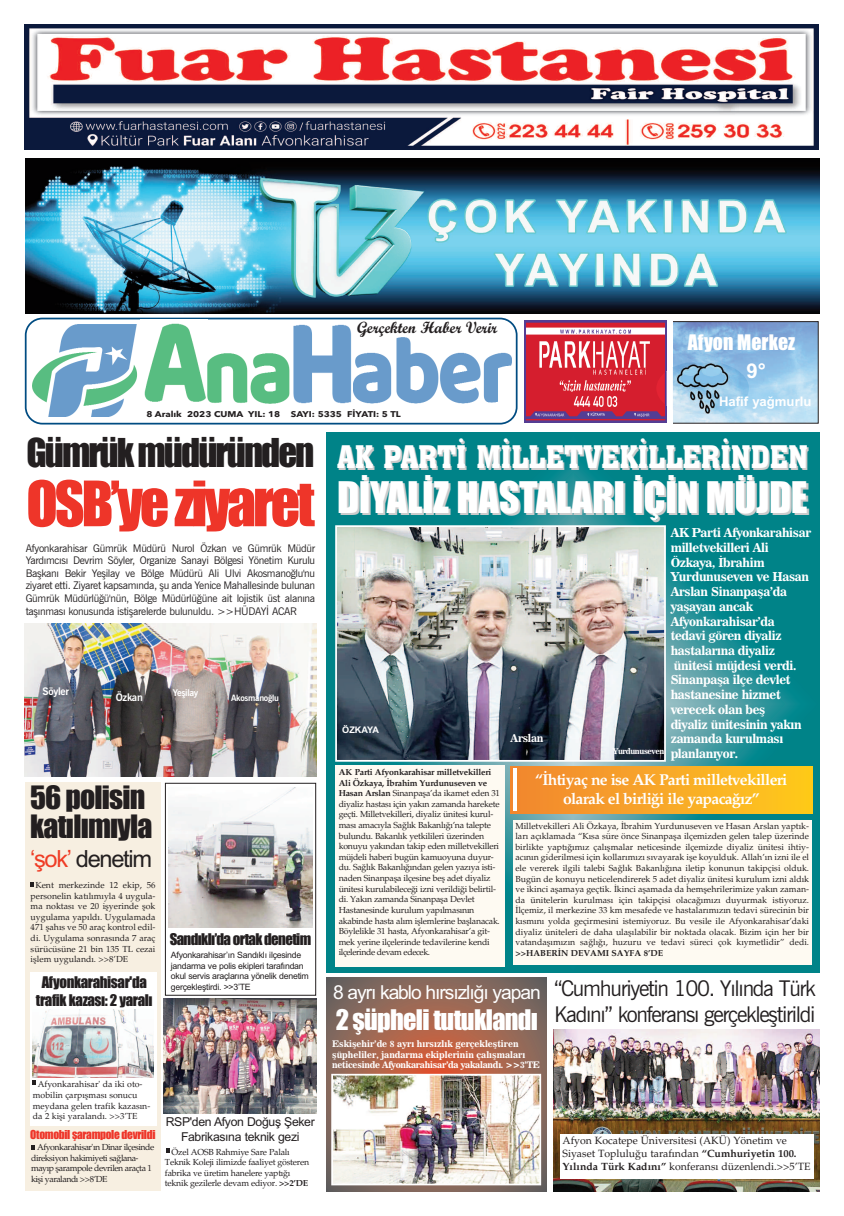
<style>
.page{position:relative;width:844px;height:1216px;background:#fff}
.page>*{position:absolute;margin:0;border:0;box-sizing:border-box;transform-origin:0 0}
.t1{font:57.75px "Impact";letter-spacing:-.055em;color:#ee3529}
.t2{font:40.25px "Impact";letter-spacing:-.01em;color:#fff}
.t3{font:36.75px "Impact";letter-spacing:-.055em;color:#231f20}
.t4{font:30.62px "Aachen BT";letter-spacing:-.015em;color:#fff}
.t5{font:29.75px/28.9px "Impact";letter-spacing:-.025em;color:#231f20}
.t6{font:26.25px "Impact";letter-spacing:-.025em;color:#fff}
.t7{font:23.62px "Arial";letter-spacing:-.055em;color:#231f20}
.t8{font:21.61px/25.9px "News Gothic BT";letter-spacing:-.06em;color:#231f20}
.t9{font:700 20.39px "Arial";color:#fff}
.t10{font:19.78px "Impact";color:#fff}
.t11{font:19.25px "Arial";letter-spacing:-.055em;color:#fff}
.t12{font:16.36px "Script MT Bold";color:#231f20}
.t13{font:700 15.75px/19.1px "Palatino";letter-spacing:-.045em;color:#fff;text-align:center}
.t14{font:14.88px/17.8px "Impact";letter-spacing:-.025em;color:#231f20;text-align:center}
.t15{font:14.88px "Impact";letter-spacing:-.045em;color:#231f20}
.t16{font:700 13.12px "Arial";color:#fff}
.t17{font:12.25px/14.7px "News 706 BT Bold C";letter-spacing:-.025em;color:#fff}
.t18{font:12.25px/14.7px "Arial";letter-spacing:-.03em;color:#231f20;text-align:center}
.t19{font:11.38px "Impact";letter-spacing:-.025em;color:#ee3529}
.t20{font:10.76px "News 706 BT Bold C";letter-spacing:-.025em;color:#fff}
.t21{font:10.5px/12.6px "News Gothic BT";letter-spacing:-.03em;color:#231f20;text-align:justify}
.t22{font:10.5px/12.7px "Palatino";color:#231f20}
.t23{font:700 10.5px "News Gothic BT";letter-spacing:-.03em;color:#fff}
.t24{font:700 9.36px "News Gothic BT";letter-spacing:-.03em;color:#fff}
.t25{font:700 9.1px "Arial";color:#fff}
.t26{font:9.01px/10.8px "News 706 BT Bold C";color:#fff}
.t27{font:8.75px/10.6px "Palatino";letter-spacing:-.025em;color:#231f20}
.t28{font:8.75px/10.5px "Arial";letter-spacing:-.03em;color:#231f20}
.t29{font:8.75px/10.6px "Palatino";letter-spacing:-.05em;color:#231f20}
.t30{font:8.75px/10.6px "Palatino";color:#231f20}
.t31{font:700 8.75px "Palatino";color:#231f20}
.t32{font:700 8.75px "News Gothic BT";letter-spacing:-.03em;color:#fff}
.t33{font:700 8.31px "Avenir Next LT Pro";color:#231f20;scale:1.13 1}
.t34{font:7.88px "News 706 BT Bold C";letter-spacing:-.045em;color:#fff}
.s1{font-weight:700}
.s2{color:#ef3c25}
</style>
<div class="page">
<img style="left:25px;top:25px;width:793px;height:124px">
<img style="left:673px;top:323px;width:143px;height:98px">
<div style="left:671px;top:321px;width:147px;height:102px;border:1px solid #231f20"></div>
<svg style="left:524px;top:320px;width:148px;height:103px"></svg>
<img style="left:524px;top:320px;width:142px;height:102px">
<svg style="left:25px;top:317px;width:492px;height:107px"></svg>
<img style="left:33px;top:324px;width:107px;height:93px">
<img style="left:140px;top:320px;width:67px;height:87px">
<img style="left:291px;top:322px;width:63px;height:85px">
<img style="left:207px;top:345px;width:85px;height:61px">
<img style="left:25px;top:159px;width:794px;height:154px">
<img style="left:672px;top:362px;width:76px;height:52px">
<img style="left:666px;top:367px;width:6px;height:42px">
<img style="left:656px;top:371px;width:10px;height:34px">
<img style="left:353px;top:337px;width:158px;height:70px">
<svg style="left:326px;top:432px;width:493px;height:540px;background:#11898f"></svg>
<img style="left:338px;top:528px;width:324px;height:230px">
<div style="left:335px;top:525px;width:330px;height:236px;border:2px solid #fff"></div>
<div style="left:335px;top:765px;width:170px;height:201px;background:#fefaf2"></div>
<div style="left:510px;top:766px;width:302px;height:48px;background:linear-gradient(to right,#f28936,#ffc81a)"></div>
<hr style="left:513px;top:768px;width:4px;height:42px;background:#fff">
<div style="left:512px;top:819px;width:299px;height:145px;background:#fefaf2"></div>
<img style="left:25px;top:623px;width:291px;height:153px">
<div style="left:25px;top:782px;width:135px;height:409px;background:#f7efe1"></div>
<svg style="left:30px;top:882px;width:4px;height:5px"></svg>
<div style="left:30px;top:971px;width:126px;height:154px;background:#fff"></div>
<img style="left:32px;top:1009px;width:122px;height:68px">
<svg style="left:33px;top:1080px;width:3px;height:4px"></svg>
<svg style="left:31px;top:1145px;width:4px;height:4px"></svg>
<img style="left:553px;top:1029px;width:266px;height:162px">
<div style="left:559px;top:1133px;width:254px;height:45px;background:#fff"></div>
<div style="left:165px;top:782px;width:151px;height:213px;border:1px solid #231f20"></div>
<img style="left:169px;top:787px;width:143px;height:140px">
<svg style="left:326px;top:977px;width:221px;height:214px;background:#976655"></svg>
<img style="left:334px;top:1076px;width:204px;height:106px">
<div style="left:331px;top:1073px;width:210px;height:112px;border:2px solid #fff"></div>
<img style="left:164px;top:998px;width:152px;height:115px">
<svg style="left:166px;top:1148px;width:4px;height:5px"></svg>
<h3 class="t12" style="left:357px;top:318px;width:142px">Gerçekten Haber Verir</h3>
<h3 class="t10" style="left:687px;top:331px;width:109px">Afyon Merkez</h3>
<h3 class="t9" style="left:746px;top:359px;width:21px">9°</h3>
<h3 class="t16" style="left:719px;top:393px;width:94px">Hafif yağmurlu</h3>
<h3 class="t4" style="left:337px;top:439px;width:473px">AK PARTİ MİLLETVEKİLLERİNDEN</h3>
<h2 class="t2" style="left:337px;top:476px;width:472px">DİYALİZ HASTALARI İÇİN MÜJDE</h2>
<p class="t17" style="left:670px;top:525px;width:142px">AK Parti Afyonkarahisar milletvekilleri Ali<br>Özkaya, İbrahim<br>Yurdunuseven ve Hasan<br>Arslan Sinanpaşa’da yaşayan ancak<br>Afyonkarahisar’da tedavi gören diyaliz hastalarına diyaliz ünitesi müjdesi verdi.<br>Sinanpaşa ilçe devlet hastanesine hizmet verecek olan beş<br>diyaliz ünitesinin yakın zamanda kurulması planlanıyor.</p>
<p class="t27" style="left:338px;top:766px;width:163px"><span class="s1">AK Parti Afyonkarahisar milletvekilleri Ali Özkaya, İbrahim Yurdunuseven ve Hasan Arslan</span> Sinanpaşa’da ikamet eden 31 diyaliz hastası için yakın zamanda harekete geçti. Milletvekilleri, diyaliz ünitesi kurul&shy;ması amacıyla Sağlık Bakanlığı’na talepte bulundu. Bakanlık yetkilileri üzerinden konuyu yakından takip eden milletvekilleri müjdeli haberi bugün kamuoyuna duyur&shy;du. Sağlık Bakanlığından gelen yazıya isti&shy;naden Sinanpaşa ilçesine beş adet diyaliz ünitesi kurulabileceği izni verildiği belirtil&shy;di. Yakın zamanda Sinanpaşa Devlet Hastanesinde kurulum yapılmasının akabinde hasta alım işlemlerine başlanacak.<br>Böylelikle 31 hasta, Afyonkarahisar’a git&shy;mek yerine ilçelerinde tedavilerine kendi ilçelerinde devam edecek.</p>
<h3 class="t13" style="left:535px;top:770px;width:254px">“İhtiyaç ne ise AK Parti milletvekilleri olarak el birliği ile yapacağız”</h3>
<p class="t33" style="left:146px;top:411px;width:226px">8 Aralık 2023 CUMA YIL: 18 SAYI: 5335 FİYATI: 5 TL</p>
<h3 class="t3" style="left:26px;top:432px;width:289px">Gümrükmüdüründen</h3>
<h1 class="t1" style="left:26px;top:472px;width:290px">OSB’yeziyaret</h1>
<p class="t21" style="left:26px;top:541px;width:291px">Afyonkarahisar Gümrük Müdürü Nurol Özkan ve Gümrük Müdür Yardımcısı Devrim Söyler, Organize Sanayi Bölgesi Yönetim Kurulu Başkanı Bekir Yeşilay ve Bölge Müdürü Ali Ulvi Akosmanoğlu'nu ziyaret etti. Ziyaret kapsamında, şu anda Yenice Mahallesinde bulunan Gümrük Müdürlüğü'nün, Bölge Müdürlüğüne ait lojistik üst alanına taşınması konusunda istişarelerde bulunuldu. &gt;&gt;HÜDAYİ ACAR</p>
<p class="t23" style="left:43px;top:684px;width:28px">Söyler</p>
<p class="t24" style="left:173px;top:687px;width:27px">Yeşilay</p>
<p class="t23" style="left:116px;top:691px;width:28px">Özkan</p>
<p class="t32" style="left:231px;top:693px;width:49px">Akosmanoğlu</p>
<p class="t25" style="left:342px;top:724px;width:38px">ÖZKAYA</p>
<p class="t20" style="left:510px;top:732px;width:34px">Arslan</p>
<p class="t34" style="left:612px;top:746px;width:53px">Yurdunuseven</p>
<h3 class="t5" style="left:30px;top:784px;width:124px">56 polisin katılımıyla</h3>
<h3 class="t7" style="left:30px;top:845px;width:123px"><span class="s2">‘şok’</span> denetim</h3>
<p class="t27" style="left:31px;top:879px;width:126px;text-align:justify;text-indent:5px">Kent merkezinde 12 ekip, 56 personelin katılımıyla 4 uygula&shy;ma noktası ve 20 işyerinde şok uygulama yapıldı. Uygulamada 471 şahıs ve 50 araç kontrol edil&shy;di. Uygulama sonrasında 7 araç sürücüsüne 21 bin 135 TL cezai işlem uygulandı. &gt;&gt;8’DE</p>
<h3 class="t14" style="left:36px;top:974px;width:118px">Afyonkarahisar'da trafik kazası: 2 yaralı</h3>
<p class="t27" style="left:515px;top:820px;width:295px;text-align:justify">Milletvekilleri Ali Özkaya, İbrahim Yurdunuseven ve Hasan Arslan yaptık&shy;ları açıklamada “Kısa süre önce Sinanpaşa ilçemizden gelen talep üzerinde birlikte yaptığımız çalışmalar neticesinde ilçemizde diyaliz ünitesi ihtiy&shy;acının giderilmesi için kollarımızı sıvayarak işe koyulduk. Allah’ın izni ile el ele vererek ilgili talebi Sağlık Bakanlığına iletip konunun takipçisi olduk.<br>Bugün de konuyu neticelendirerek 5 adet diyaliz ünitesi kurulum izni aldık ve ikinci aşamaya geçtik. İkinci aşamada da hemşehrilerimize yakın zaman&shy;da ünitelerin kurulması için takipçisi olacağımızı duyurmak istiyoruz.<br>İlçemiz, il merkezine 33 km mesafede ve hastalarımızın tedavi sürecinin bir kısmını yolda geçirmesini istemiyoruz. Bu vesile ile Afyonkarahisar’daki diyaliz üniteleri de daha ulaşılabilir bir noktada olacak. Bizim için her bir vatandaşımızın sağlığı, huzuru ve tedavi süreci çok kıymetlidir” dedi.</p>
<p class="t31" style="left:515px;top:947px;width:149px">&gt;&gt;HABERİN DEVAMI SAYFA 8’DE</p>
<h3 class="t15" style="left:170px;top:931px;width:143px">Sandıklı’daortakdenetim</h3>
<p class="t28" style="left:171px;top:949px;width:139px">Afyonkarahisar’ın Sandıklı ilçesinde jandarma ve polis ekipleri tarafından okul servis araçlarına yönelik denetim gerçekleştirdi. &gt;&gt;3’TE</p>
<h3 class="t8" style="left:553px;top:975px;width:264px">“Cumhuriyetin 100. Yılında Türk<br>Kadını” konferansı gerçekleştirildi</h3>
<h3 class="t11" style="left:333px;top:981px;width:209px">8 ayrı kablo hırsızlığı yapan</h3>
<h3 class="t6" style="left:335px;top:1005px;width:204px">2 şüpheli tutuklandı</h3>
<p class="t26" style="left:332px;top:1038px;width:209px">Eskişehir’de 8 ayrı hırsızlık gerçekleştiren şüpheliler, jandarma ekiplerinin çalışmaları neticesinde Afyonkarahisar’da yakalandı. &gt;&gt;3’TE</p>
<p class="t30" style="left:33px;top:1079px;width:119px;text-indent:5px">Afyonkarahisar' da iki oto&shy;mobilin çarpışması sonucu meydana gelen trafik kazasın&shy;da 2 kişi yaralandı. &gt;&gt;3’TE</p>
<h3 class="t19" style="left:30px;top:1128px;width:127px">Otomobil şarampole devrildi</h3>
<p class="t29" style="left:31px;top:1141px;width:125px;text-indent:6px">Afyonkarahisar'ın Dinar ilçesinde direksiyon hakimiyeti sağlana&shy;mayıp şarampole devrilen araçta 1 kişi yaralandı &gt;&gt;8’DE</p>
<p class="t22" style="left:562px;top:1134px;width:249px">Afyon Kocatepe Üniversitesi (AKÜ) Yönetim ve<br>Siyaset Topluluğu tarafından <span class="s1">“Cumhuriyetin 100.<br>Yılında Türk Kadını”</span> konferansı düzenlendi.&gt;&gt;5’TE</p>
<h3 class="t18" style="left:166px;top:1114px;width:151px">RSP'den Afyon Doğuş Şeker<br>Fabrikasına teknik gezi</h3>
<p class="t27" style="left:165px;top:1146px;width:146px;text-indent:7px">Özel AOSB Rahmiye Sare Palalı Teknik Koleji ilimizde faaliyet gösteren fabrika ve üretim hanelere yaptığı teknik gezilerle devam ediyor. <span class="s1">&gt;&gt;2’DE</span></p>
</div>
